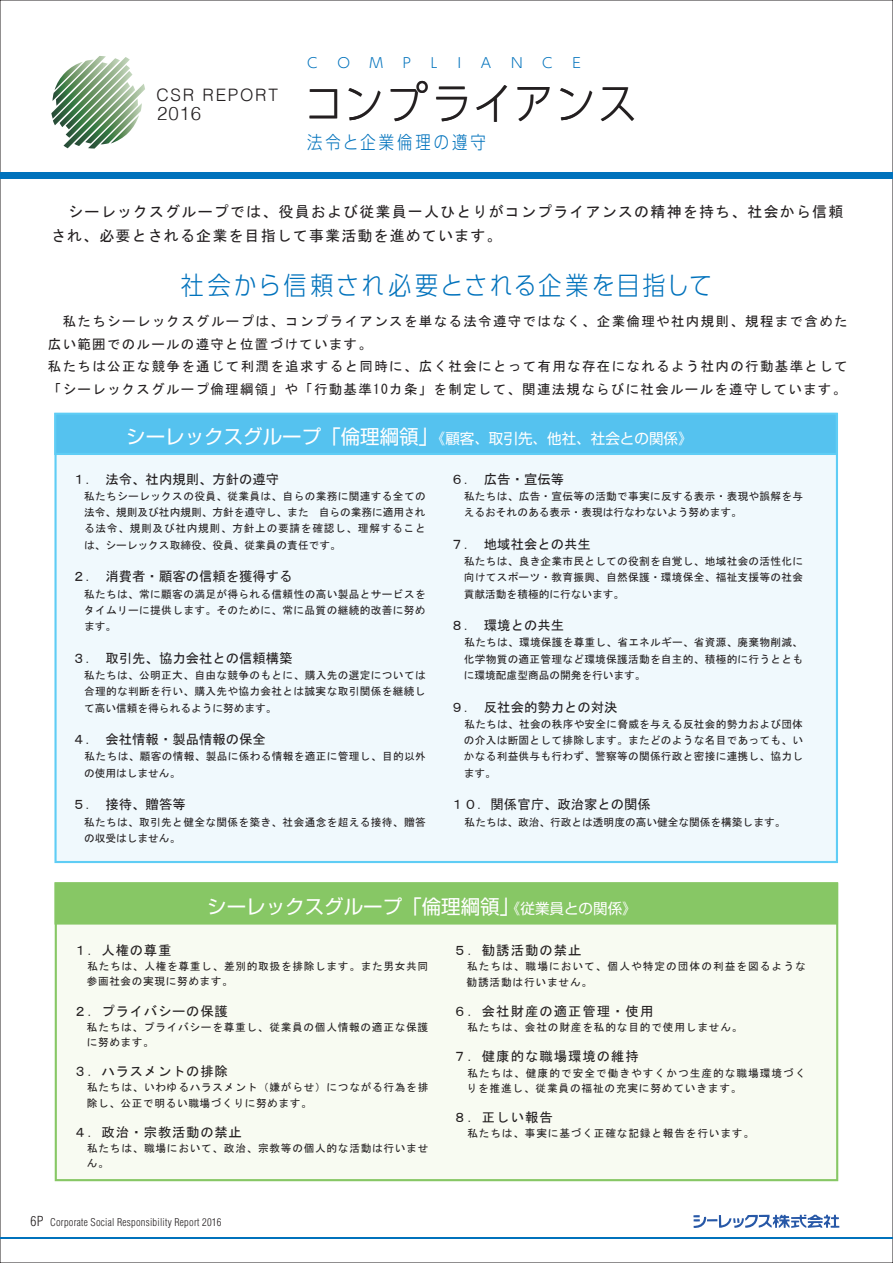
<style>
.page{position:relative;width:893px;height:1263px;background:#fff}
.page>*{position:absolute;margin:0;border:0;box-sizing:border-box;transform-origin:0 0}
.t1{font:300 43.5px "UD Shin Go Pro";letter-spacing:.07em;color:#231f20;scale:.9 1}
.t2{font:300 25.5px "UD Shin Go Pro";letter-spacing:.105em;color:#0072bc;scale:.9 1}
.t3{font:19.5px "Shin Go";color:#fff}
.t4{font:300 18.6px "Helvetica";color:#231f20}
.t5{font:300 18px "UD Shin Go Pro";letter-spacing:.2em;color:#0072bc;scale:.85 1}
.t6{font:300 17.25px "Helvetica";letter-spacing:.1em;color:#231f20}
.t7{font:15px/24px "MS Gothic";letter-spacing:.08em;color:#231f20}
.t8{font:14.55px "Shin Go";color:#fff}
.t9{font:300 13.8px "UD Shin Go Pro";color:#0072bc}
.t10{font:13.5px/22.5px "MS Gothic";letter-spacing:.1em;color:#231f20}
.t11{font:13.35px "MS Gothic";color:#231f20}
.t12{font:13.35px "MS Gothic";letter-spacing:.075em;color:#231f20}
.t13{font:13.35px "MS Gothic";letter-spacing:.055em;color:#231f20}
.t14{font:10.65px/16.4px "MS Gothic";letter-spacing:.03em;color:#231f20;text-align:justify}
.t15{font:10.65px/15.1px "MS Gothic";letter-spacing:.065em;color:#231f20}
.t16{font:10.65px/15.1px "MS Gothic";letter-spacing:.095em;color:#231f20}
.t17{font:10.65px "MS Gothic";letter-spacing:.075em;color:#231f20}
.t18{font:10.65px "MS Gothic";color:#231f20}
.t19{font:300 condensed 10.5px "Helvetica";letter-spacing:.02em;color:#231f20}
.s1{font-size:14.55px}
.s2{font-size:13.5px}
</style>
<div class="page">
<svg style="left:693px;top:1215px;width:146px;height:13px"></svg>
<hr style="left:0;top:1237px;width:893px;height:2px;background:#0072bc">
<div style="left:0;top:173px;width:893px;height:6px;background:#0072bc"></div>
<svg style="left:51px;top:56px;width:94px;height:93px"></svg>
<div style="left:54px;top:413px;width:784px;height:450px;background:#f0f9fd;border:2px solid #5fcdf5"></div>
<div style="left:54px;top:413px;width:784px;height:42px;background:#55c2ef;border:2px solid #5fcdf5"></div>
<div style="left:55px;top:882px;width:783px;height:299px;background:#f8fbf2;border:2px solid #87c765"></div>
<div style="left:54px;top:882px;width:784px;height:42px;background:#87c765;border:2px solid #87c765"></div>
<h3 class="t6" style="left:156px;top:80px;width:123px">CSR REPORT</h3>
<h3 class="t4" style="left:157px;top:98px;width:45px">2016</h3>
<p class="t9" style="left:307px;top:52px;width:12px">C</p>
<p class="t9" style="left:337px;top:52px;width:14px">O</p>
<p class="t9" style="left:370px;top:52px;width:15px">M</p>
<p class="t9" style="left:403px;top:52px;width:10px">P</p>
<p class="t9" style="left:431px;top:52px;width:8px">L</p>
<p class="t9" style="left:457px;top:52px;width:5px">I</p>
<p class="t9" style="left:481px;top:52px;width:12px">A</p>
<p class="t9" style="left:511px;top:52px;width:13px">N</p>
<p class="t9" style="left:542px;top:52px;width:12px">C</p>
<p class="t9" style="left:572px;top:52px;width:10px">E</p>
<h1 class="t1" style="left:304px;top:69px;width:372px">コンプライアンス</h1>
<h3 class="t5" style="left:307px;top:128px;width:212px">法令と企業倫理の遵守</h3>
<h3 class="t7" style="left:51px;top:200px;width:794px;text-indent:17px">シーレックスグループでは、役員および従業員一人ひとりがコンプライアンスの精神を持ち、社会から信頼され、必要とされる企業を目指して事業活動を進めています。</h3>
<h2 class="t2" style="left:181px;top:264px;width:592px">社会から信頼され必要とされる企業を目指して</h2>
<p class="t10" style="left:48px;top:310px;width:801px">　私たちシーレックスグループは、コンプライアンスを単なる法令遵守ではなく、企業倫理や社内規則、規程まで含めた広い範囲でのルールの遵守と位置づけています。<br>私たちは公正な競争を通じて利潤を追求すると同時に、広く社会にとって有用な存在になれるよう社内の行動基準として「シーレックスグループ倫理綱領」や「行動基準10カ条」を制定して、関連法規ならびに社会ルールを遵守しています。</p>
<h3 class="t3" style="left:126px;top:424px;width:314px">シーレックスグループ「倫理綱領」</h3>
<p class="t11" style="left:72px;top:472px;width:209px">１． 法令、社内規則、方針の遵守</p>
<p class="t14" style="left:84px;top:488px;width:343px">私たちシーレックスの役員、従業員は、自らの業務に関連する全ての法令、規則及び社内規則、方針を遵守し、また 自らの業務に適用される法令、規則及び社内規則、方針上の要請を確認し、理解することは、シーレックス取締役、役員、従業員の責任です。</p>
<p class="t11" style="left:72px;top:570px;width:222px">２． 消費者・顧客の信頼を獲得する</p>
<p class="t14" style="left:84px;top:585px;width:343px">私たちは、常に顧客の満足が得られる信頼性の高い製品とサービスをタイムリーに提供します。そのために、常に品質の継続的改善に努めます。</p>
<p class="t11" style="left:72px;top:651px;width:222px">３． 取引先、協力会社との信頼構築</p>
<p class="t14" style="left:84px;top:667px;width:343px">私たちは、公明正大、自由な競争のもとに、購入先の選定については合理的な判断を行い、購入先や協力会社とは誠実な取引関係を継続して高い信頼を得られるように努めます。</p>
<p class="t11" style="left:72px;top:733px;width:195px">４． 会社情報・製品情報の保全</p>
<p class="t14" style="left:84px;top:748px;width:343px">私たちは、顧客の情報、製品に係わる情報を適正に管理し、目的以外の使用はしません。</p>
<p class="t11" style="left:72px;top:798px;width:115px">５． 接待、贈答等</p>
<p class="t14" style="left:84px;top:814px;width:343px">私たちは、取引先と健全な関係を築き、社会通念を超える接待、贈答の収受はしません。</p>
<h3 class="t8" style="left:431px;top:429px;width:263px">《顧客、取引先、他社、社会との関係》</h3>
<p class="t11" style="left:450px;top:472px;width:115px">６． 広告・宣伝等</p>
<p class="t14" style="left:464px;top:488px;width:341px">私たちは、広告・宣伝等の活動で事実に反する表示・表現や誤解を与えるおそれのある表示・表現は行なわないよう努めます。</p>
<p class="t11" style="left:450px;top:537px;width:142px">７． 地域社会との共生</p>
<p class="t14" style="left:464px;top:553px;width:341px">私たちは、良き企業市民としての役割を自覚し、地域社会の活性化に向けてスポーツ・教育振興、自然保護・環境保全、福祉支援等の社会貢献活動を積極的に行ないます。</p>
<p class="t11" style="left:450px;top:619px;width:115px">８． 環境との共生</p>
<p class="t14" style="left:464px;top:634px;width:341px">私たちは、環境保護を尊重し、省エネルギー、省資源、廃棄物削減、化学物質の適正管理など環境保護活動を自主的、積極的に行うとともに環境配慮型商品の開発を行います。</p>
<p class="t11" style="left:450px;top:700px;width:169px">９． 反社会的勢力との対決</p>
<p class="t14" style="left:464px;top:716px;width:341px">私たちは、社会の秩序や安全に脅威を与える反社会的勢力および団体の介入は断固として排除します。またどのような名目であっても、いかなる利益供与も行わず、警察等の関係行政と密接に連携し、協力します。</p>
<p class="t11" style="left:450px;top:798px;width:202px">１０．関係官庁、政治家との関係</p>
<p class="t18" style="left:465px;top:816px;width:322px">私たちは、政治、行政とは透明度の高い健全な関係を構築します。</p>
<h3 class="t3" style="left:207px;top:893px;width:431px">シーレックスグループ「倫理綱領」<span class="s1">《従業員との関係》</span></h3>
<p class="t11" style="left:73px;top:943px;width:99px">１．人権の尊重</p>
<p class="t15" style="left:87px;top:959px;width:343px">私たちは、人権を尊重し、差別的取扱を排除します。また男女共同参画社会の実現に努めます。</p>
<p class="t13" style="left:73px;top:1004px;width:156px">２．プライバシーの保護</p>
<p class="t15" style="left:87px;top:1019px;width:343px">私たちは、プライバシーを尊重し、従業員の個人情報の適正な保護に努めます。</p>
<p class="t13" style="left:73px;top:1065px;width:156px">３．ハラスメントの排除</p>
<p class="t15" style="left:87px;top:1080px;width:343px">私たちは、いわゆるハラスメント（嫌がらせ）につながる行為を排除し、公正で明るい職場づくりに努めます。</p>
<p class="t13" style="left:73px;top:1125px;width:170px">４．政治・宗教活動の禁止</p>
<p class="t15" style="left:87px;top:1140px;width:343px">私たちは、職場において、政治、宗教等の個人的な活動は行いません。</p>
<p class="t19" style="left:30px;top:1215px;width:193px"><span class="s2">6P</span> Corporate Social Responsibility Report 2016</p>
<p class="t12" style="left:453px;top:944px;width:130px">５．勧誘活動の禁止</p>
<p class="t16" style="left:467px;top:959px;width:341px">私たちは、職場において、個人や特定の団体の利益を図るような勧誘活動は行いません。</p>
<p class="t12" style="left:453px;top:1004px;width:202px">６．会社財産の適正管理・使用</p>
<p class="t17" style="left:467px;top:1022px;width:277px">私たちは、会社の財産を私的な目的で使用しません。</p>
<p class="t12" style="left:453px;top:1050px;width:187px">７．健康的な職場環境の維持</p>
<p class="t16" style="left:467px;top:1065px;width:341px">私たちは、健康的で安全で働きやすくかつ生産的な職場環境づくりを推進し、従業員の福祉の充実に努めていきます。</p>
<p class="t11" style="left:453px;top:1110px;width:101px">８．正しい報告</p>
<p class="t17" style="left:467px;top:1128px;width:288px">私たちは、事実に基づく正確な記録と報告を行います。</p>
</div>
